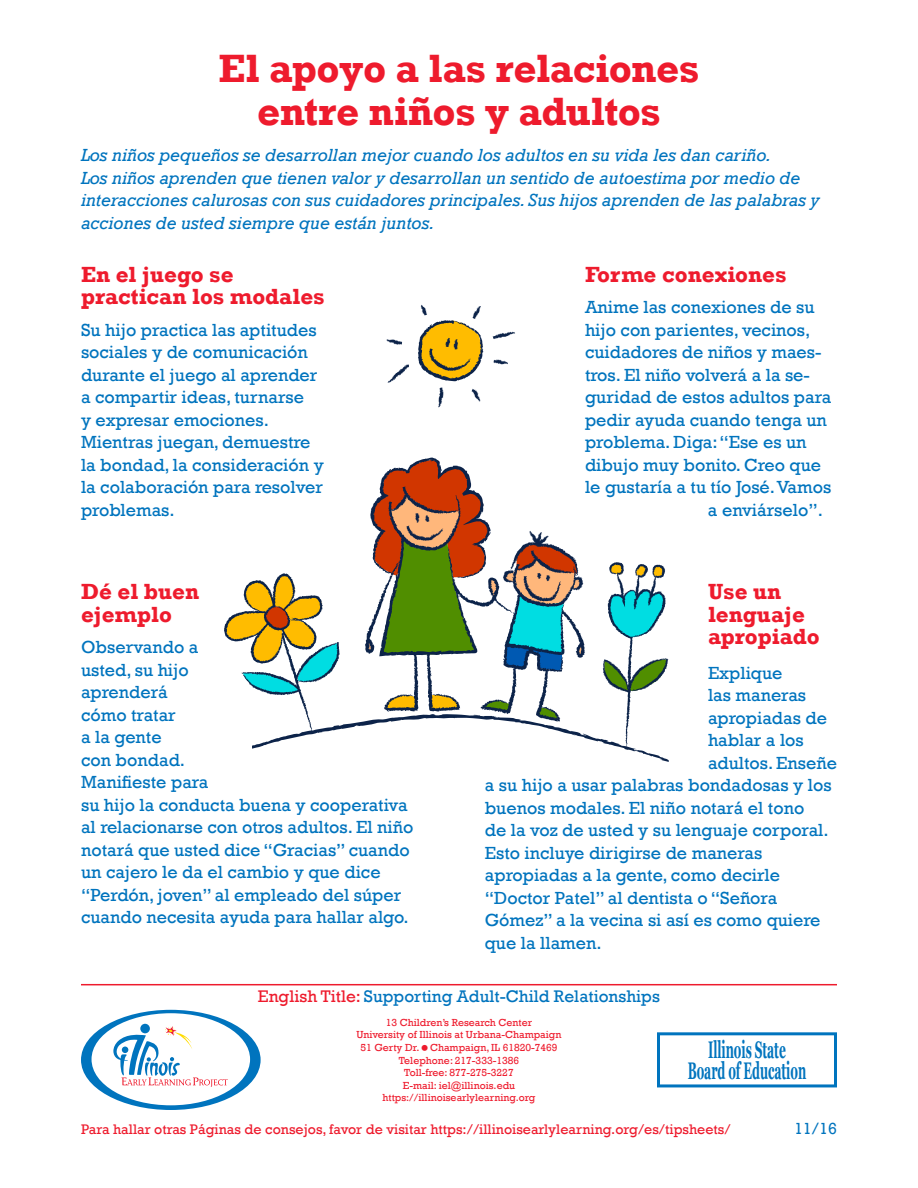
<style>
.page{position:relative;width:918px;height:1188px;background:#fff}
.page>*{position:absolute;margin:0;border:0;box-sizing:border-box;transform-origin:0 0}
.Tipsheet_Title{font:700 40.5px/43.5px "Rockwell WGL";letter-spacing:-.015em;color:#ee1b2d;text-align:center}
.t1{font:700 24px/21px "Georgia";letter-spacing:-.005em;color:#0074be;text-align:center;scale:.5 1}
.Heading_2{font:700 22.5px/22.5px "Rockwell WGL";color:#ee1b2d}
.t2{font:18px/22.5px "Rockwell WGL";color:#0074be}
.t3{font:italic 18px/22.5px "Rockwell WGL";color:#0074be}
.t4{font:17.25px "Rockwell WGL";color:#0074be}
.t5{font:16.5px "Rockwell WGL";color:#0074be}
.t6{font:14.25px "Rockwell WGL";color:#ee1b2d}
.t7{font:10.5px/12.6px "Rockwell WGL";color:#ee1b2d;text-align:center}
.s1{color:#ee1b2d}
</style>
<div class="page">
<div style="left:657px;top:1032px;width:180px;height:55px;border:3px solid #0074be"></div>
<svg style="left:81px;top:1010px;width:180px;height:100px"></svg>
<hr style="left:81px;top:984px;width:756px;height:1px;background:#ee1b2d">
<svg style="left:387px;top:339px;width:15px;height:6px"></svg>
<svg style="left:387px;top:364px;width:22px;height:19px"></svg>
<svg style="left:438px;top:387px;width:6px;height:20px"></svg>
<svg style="left:472px;top:388px;width:9px;height:14px"></svg>
<svg style="left:494px;top:359px;width:14px;height:6px"></svg>
<svg style="left:493px;top:332px;width:22px;height:7px"></svg>
<svg style="left:418px;top:305px;width:65px;height:76px"></svg>
<svg style="left:224px;top:457px;width:445px;height:305px"></svg>
<h1 class="Tipsheet_Title" style="left:219px;top:44px;width:482px">El apoyo a las relaciones entre niños y adultos</h1>
<p class="t3" style="left:81px;top:143px;width:740px">Los niños pequeños se desarrollan mejor cuando los adultos en su vida les dan cariño.<br>Los niños aprenden que tienen valor y desarrollan un sentido de autoestima por medio de interacciones calurosas con sus cuidadores principales. Sus hijos aprenden de las palabras y acciones de usted siempre que están juntos.</p>
<p class="Heading_2" style="left:81px;top:262px;width:245px">En el juego se practican los modales</p>
<p class="t2" style="left:81px;top:318px;width:244px">Su hijo practica las aptitudes sociales y de comunicación durante el juego al aprender a compartir ideas, turnarse<br>y expresar emociones.<br>Mientras juegan, demuestre la bondad, la consideración y la colaboración para resolver problemas.</p>
<p class="Heading_2" style="left:585px;top:262px;width:203px">Forme conexiones</p>
<p class="t2" style="left:585px;top:295px;width:231px">Anime las conexiones de su</p>
<p class="t2" style="left:585px;top:318px;width:227px">hijo con parientes, vecinos,</p>
<p class="t2" style="left:585px;top:340px;width:238px">cuidadores de niños y maes-</p>
<p class="t2" style="left:585px;top:363px;width:226px">tros. El niño volverá a la se-</p>
<p class="t2" style="left:585px;top:385px;width:248px">guridad de estos adultos para</p>
<p class="t2" style="left:585px;top:408px;width:243px">pedir ayuda cuando tenga un</p>
<p class="t2" style="left:585px;top:430px;width:223px">problema. Diga: “Ese es un</p>
<p class="t2" style="left:585px;top:453px;width:238px">dibujo muy bonito. Creo que</p>
<p class="t2" style="left:585px;top:475px;width:248px">le gustaría a tu tío José. Vamos</p>
<p class="t2" style="left:708px;top:498px;width:117px">a enviárselo”.</p>
<p class="Heading_2" style="left:81px;top:579px;width:120px">Dé el buen ejemplo</p>
<p class="t2" style="left:81px;top:635px;width:334px">Observando a<br>usted, su hijo<br>aprenderá<br>cómo tratar<br>a la gente<br>con bondad.<br>Manifieste para<br>su hijo la conducta buena y cooperativa al relacionarse con otros adultos. El niño notará que usted dice “Gracias” cuando un cajero le da el cambio y que dice “Perdón, joven” al empleado del súper cuando necesita ayuda para hallar algo.</p>
<p class="Heading_2" style="left:708px;top:579px;width:113px">Use un lenguaje apropiado</p>
<p class="t2" style="left:708px;top:661px;width:76px">Explique</p>
<p class="t2" style="left:708px;top:683px;width:100px">las maneras</p>
<p class="t2" style="left:708px;top:706px;width:121px">apropiadas de</p>
<p class="t2" style="left:708px;top:728px;width:97px">hablar a los</p>
<p class="t2" style="left:708px;top:751px;width:130px">adultos. Enseñe</p>
<p class="t2" style="left:485px;top:773px;width:348px">a su hijo a usar palabras bondadosas y los</p>
<p class="t2" style="left:485px;top:796px;width:321px">buenos modales. El niño notará el tono</p>
<p class="t2" style="left:485px;top:818px;width:345px">de la voz de usted y su lenguaje corporal.</p>
<p class="t2" style="left:485px;top:841px;width:279px">Esto incluye dirigirse de maneras</p>
<p class="t2" style="left:485px;top:863px;width:297px">apropiadas a la gente, como decirle</p>
<p class="t2" style="left:485px;top:886px;width:294px">“Doctor Patel” al dentista o “Señora</p>
<p class="t2" style="left:485px;top:908px;width:337px">Gómez” a la vecina si así es como quiere</p>
<p class="t2" style="left:485px;top:931px;width:118px">que la llamen.</p>
<p class="t4" style="left:258px;top:984px;width:404px"><span class="s1">English Title:</span> Supporting Adult-Child Relationships</p>
<p class="t7" style="left:356px;top:1016px;width:207px">13 Children’s Research Center<br>University of Illinois at Urbana-Champaign</p>
<p class="t7" style="left:360px;top:1041px;width:199px">51 Gerty Dr. Champaign, IL 61820-7469</p>
<p class="t7" style="left:399px;top:1053px;width:122px">Telephone: 217-333-1386</p>
<p class="t7" style="left:404px;top:1066px;width:111px">Toll-free: 877-275-3227</p>
<p class="t7" style="left:403px;top:1079px;width:114px">E-mail: iel@illinois.edu</p>
<p class="t7" style="left:382px;top:1091px;width:155px">https://illinoisearlylearning.org</p>
<p class="t1" style="left:688px;top:1039px;width:239px">Illinois State<br>Board of Education</p>
<p class="t6" style="left:81px;top:1119px;width:651px">Para hallar otras Páginas de consejos, favor de visitar https://illinoisearlylearning.org/es/tipsheets/</p>
<p class="t5" style="left:794px;top:1116px;width:44px">11/16</p>
</div>
